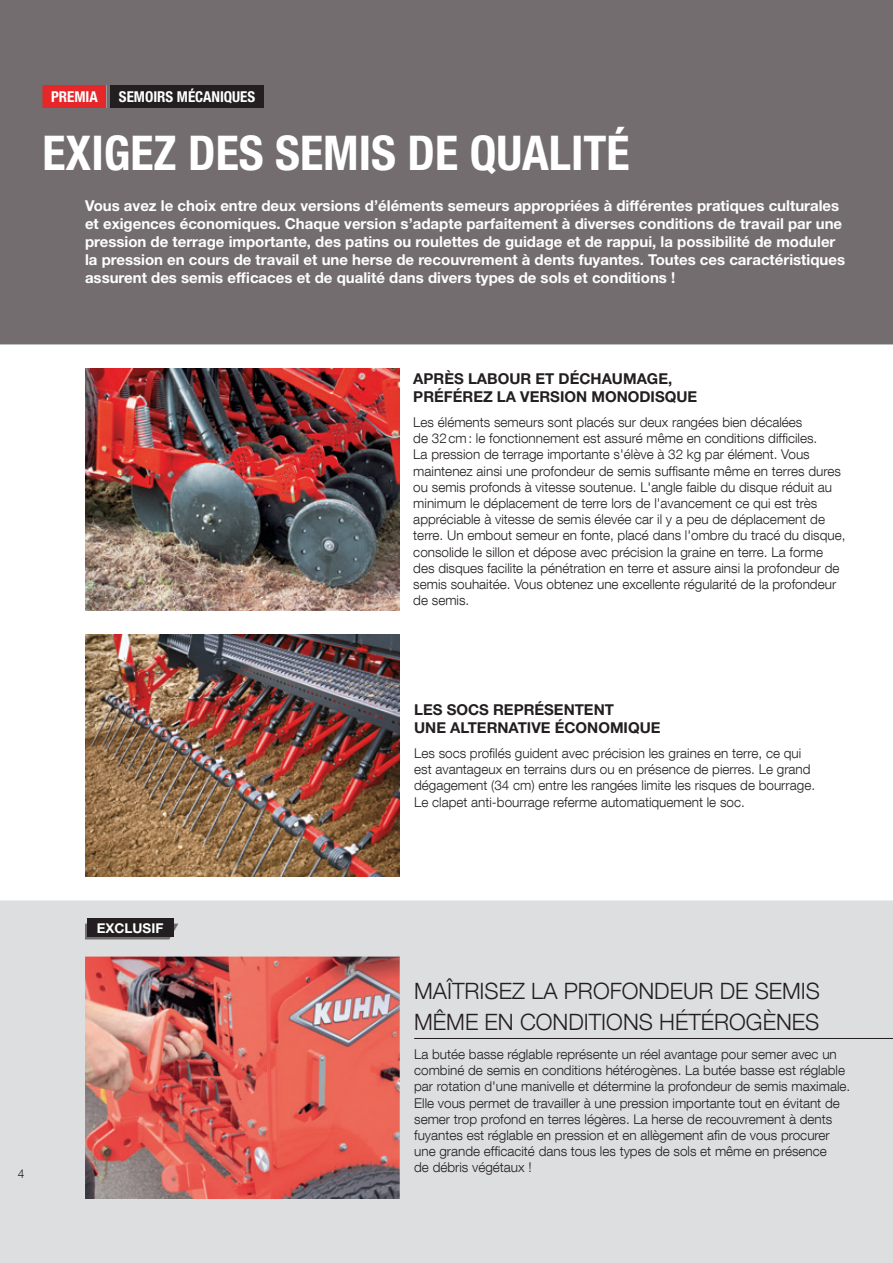
<style>
.page{position:relative;width:893px;height:1263px;background:#fff}
.page>*{position:absolute;margin:0;border:0;box-sizing:border-box;transform-origin:0 0}
.t1{font:700 condensed 48px "Helvetica Neue LT Std";color:#fff}
.t2{font:300 22.5px/30.6px "Helvetica Neue LT Com";color:#231f20}
.t3{font:700 15px/18px "Helvetica Neue LT Std";color:#fff}
.t4{font:700 15px/18px "Helvetica Neue LT Std";color:#231f20}
.t5{font:700 condensed 15px "Helvetica Neue LT Std";color:#fff}
.t6{font:300 13.5px/16.2px "Helvetica Neue LT Com";color:#231f20}
.t7{font:700 13.5px "Helvetica Neue LT Std";color:#fff}
.t8{font:300 12px "Helvetica Neue LT Com";color:#231f20}
</style>
<div class="page">
<img style="left:85px;top:368px;width:315px;height:243px">
<img style="left:85px;top:634px;width:315px;height:243px">
<svg style="left:0;top:900px;width:893px;height:363px;background:#d7c2c1"></svg>
<div style="left:0;top:0;width:893px;height:344px;background:#736d6f"></div>
<svg style="left:85px;top:924px;width:93px;height:15px"></svg>
<div style="left:87px;top:918px;width:86px;height:19px;background:#231f20"></div>
<div style="left:111px;top:85px;width:153px;height:23px;background:#231f20"></div>
<hr style="left:414px;top:1038px;width:479px;height:1px;background:#231f20">
<p class="t5" style="left:51px;top:87px;width:48px">PREMIA</p>
<p class="t5" style="left:119px;top:87px;width:138px">SEMOIRS MÉCANIQUES</p>
<h1 class="t1" style="left:43px;top:124px;width:589px">EXIGEZ DES SEMIS DE QUALITÉ</h1>
<p class="t3" style="left:85px;top:196px;width:762px">Vous avez le choix entre deux versions d’éléments semeurs appropriées à différentes pratiques culturales et exigences économiques. Chaque version s’adapte parfaitement à diverses conditions de travail par une pression de terrage importante, des patins ou roulettes de guidage et de rappui, la possibilité de moduler la pression en cours de travail et une herse de recouvrement à dents fuyantes. Toutes ces caractéristiques assurent des semis efficaces et de qualité dans divers types de sols et conditions !</p>
<p class="t4" style="left:413px;top:370px;width:285px">APRÈS LABOUR ET DÉCHAUMAGE,<br>PRÉFÉREZ LA VERSION MONODISQUE</p>
<p class="t6" style="left:413px;top:414px;width:434px">Les éléments semeurs sont placés sur deux rangées bien décalées<br>de 32cm: le fonctionnement est assuré même en conditions difficiles.<br>La pression de terrage importante s'élève à 32 kg par élément. Vous maintenez ainsi une profondeur de semis suffisante même en terres dures ou semis profonds à vitesse soutenue. L'angle faible du disque réduit au minimum le déplacement de terre lors de l'avancement ce qui est très appréciable à vitesse de semis élevée car il y a peu de déplacement de terre. Un embout semeur en fonte, placé dans l'ombre du tracé du disque, consolide le sillon et dépose avec précision la graine en terre. La forme des disques facilite la pénétration en terre et assure ainsi la profondeur de semis souhaitée. Vous obtenez une excellente régularité de la profondeur de semis.</p>
<p class="t4" style="left:414px;top:700px;width:248px">LES SOCS REPRÉSENTENT<br>UNE ALTERNATIVE ÉCONOMIQUE</p>
<p class="t6" style="left:414px;top:745px;width:402px">Les socs profilés guident avec précision les graines en terre, ce qui est avantageux en terrains durs ou en présence de pierres. Le grand dégagement (34 cm) entre les rangées limite les risques de bourrage.<br>Le clapet anti-bourrage referme automatiquement le soc.</p>
<p class="t7" style="left:97px;top:919px;width:68px">EXCLUSIF</p>
<p class="t8" style="left:18px;top:1166px;width:8px">4</p>
<h2 class="t2" style="left:414px;top:975px;width:407px">MAÎTRISEZ LA PROFONDEUR DE SEMIS<br>MÊME EN CONDITIONS HÉTÉROGÈNES</h2>
<p class="t6" style="left:414px;top:1046px;width:438px">La butée basse réglable représente un réel avantage pour semer avec un combiné de semis en conditions hétérogènes. La butée basse est réglable par rotation d'une manivelle et détermine la profondeur de semis maximale.<br>Elle vous permet de travailler à une pression importante tout en évitant de semer trop profond en terres légères. La herse de recouvrement à dents fuyantes est réglable en pression et en allègement afin de vous procurer une grande efficacité dans tous les types de sols et même en présence<br>de débris végétaux !</p>
</div>
